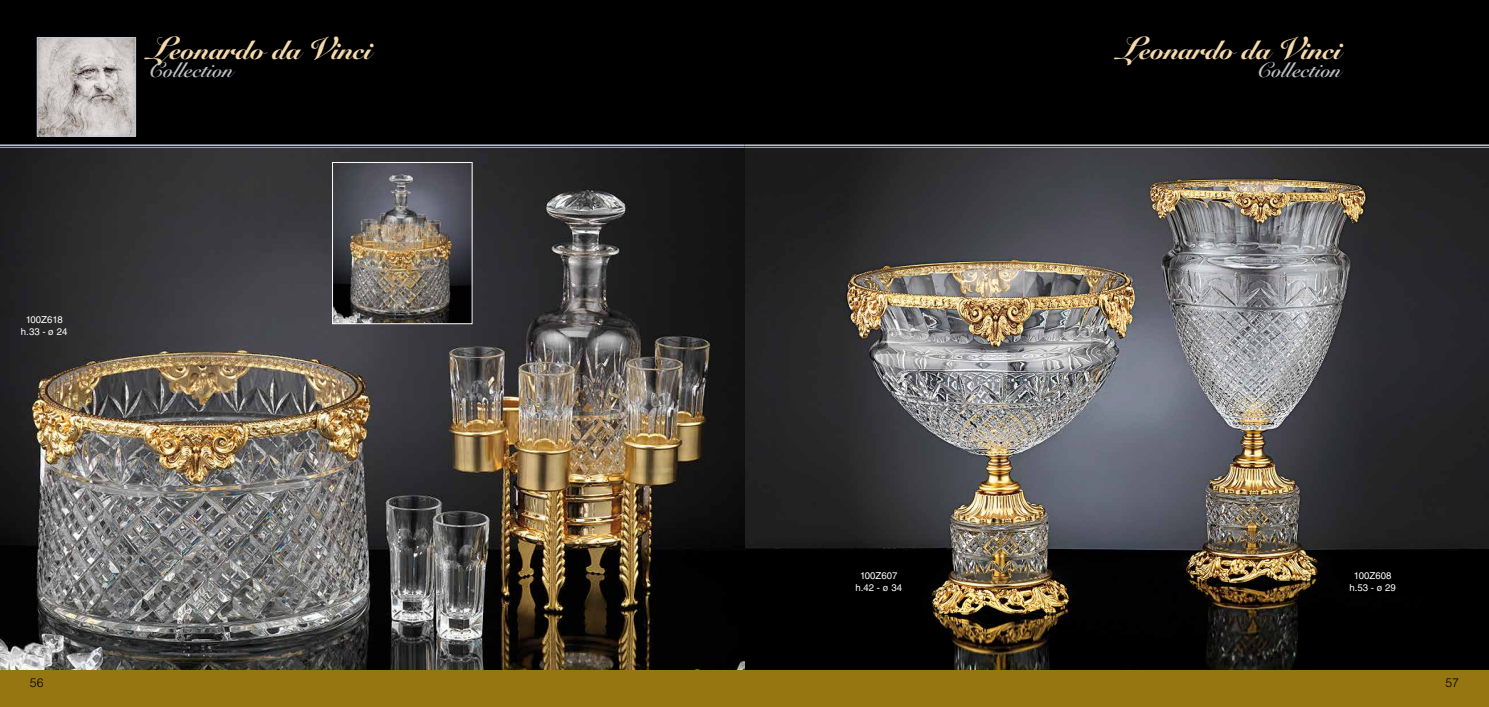
<style>
.page{position:relative;width:1489px;height:707px;background:#fff}
.page>*{position:absolute;margin:0;border:0;box-sizing:border-box;transform-origin:0 0}
.t1{font:26.25px "Snell Roundhand LT Std Blk Scr";color:#f6daac}
.t2{font:21px "Snell Roundhand LT Std Bd Scr";color:#bec3c7}
.t3{font:300 12.25px "Helvetica LT Std";color:#000}
.t4{font:9.62px/11.5px "Helvetica LT Std";color:#fff;text-align:center}
.s1{font-size:31.5px}
</style>
<div class="page">
<div style="left:744px;top:0;width:744px;height:195px;background:#000"></div>
<div style="left:0;top:0;width:744px;height:195px;background:#000"></div>
<img style="left:39px;top:39px;width:95px;height:95px">
<div style="left:37px;top:37px;width:99px;height:99px;border:1px solid #bec4d7"></div>
<hr style="left:744px;top:144px;width:744px;height:2px;background:#bec3c7">
<hr style="left:744px;top:147px;width:744px;height:1px;background:#bec3c7">
<hr style="left:0;top:144px;width:744px;height:2px;background:#bec4d7">
<hr style="left:0;top:147px;width:744px;height:1px;background:#bec4d7">
<img style="left:744px;top:149px;width:744px;height:521px">
<img style="left:0;top:149px;width:744px;height:521px">
<img style="left:334px;top:164px;width:136px;height:158px">
<div style="left:332px;top:162px;width:140px;height:162px;border:1px solid #fff"></div>
<div style="left:744px;top:670px;width:744px;height:37px;background:#957610"></div>
<div style="left:0;top:670px;width:744px;height:37px;background:#957610"></div>
<h1 class="t1" style="left:149px;top:35px;width:224px"><span class="s1">L</span>eonardo da <span class="s1">V</span>inci</h1>
<h2 class="t2" style="left:149px;top:57px;width:85px">Collection</h2>
<p class="t4" style="left:21px;top:314px;width:48px">100Z618 h.33 - ø 24</p>
<h1 class="t1" style="left:1118px;top:35px;width:224px"><span class="s1">L</span>eonardo da <span class="s1">V</span>inci</h1>
<h2 class="t2" style="left:1257px;top:57px;width:85px">Collection</h2>
<p class="t4" style="left:855px;top:570px;width:48px">100Z607 h.42 - ø 34</p>
<p class="t4" style="left:1349px;top:570px;width:48px">100Z608 h.53 - ø 29</p>
<p class="t3" style="left:30px;top:675px;width:15px">56</p>
<p class="t3" style="left:1445px;top:675px;width:15px">57</p>
</div>
